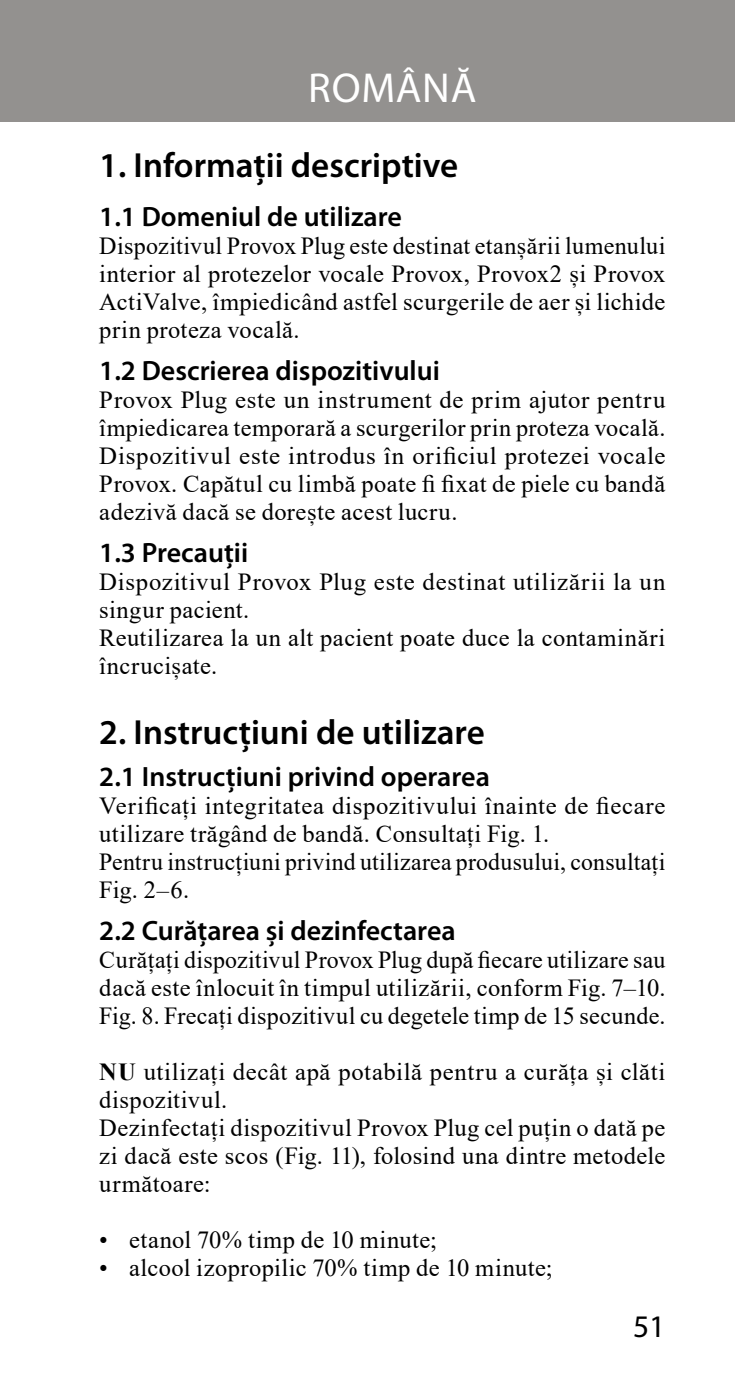
<style>
.page{position:relative;width:735px;height:1389px;background:#fff}
.page>*{position:absolute;margin:0;border:0;box-sizing:border-box;transform-origin:0 0}
.t1{font:42px "Myriad Pro";letter-spacing:.02em;color:#fff}
.t2{font:600 35px "Myriad Pro";color:#000}
.t3{font:31.5px "Myriad Pro";color:#000}
.t4{font:600 28px "Myriad Pro";color:#000}
.t5{font:24.5px/28px "Times New Roman";letter-spacing:.02em;color:#000;text-align:justify}
.s1{font-weight:700}
</style>
<div class="page">
<div style="left:0;top:0;width:734px;height:121px;background:#93918f"></div>
<h1 class="t1" style="left:308px;top:62px;width:170px">ROMÂNĂ</h1>
<h2 class="t2" style="left:99px;top:143px;width:360px">1. Informații descriptive</h2>
<p class="t4" style="left:99px;top:199px;width:304px">1.1 Domeniul de utilizare</p>
<p class="t5" style="left:99px;top:231px;width:567px">Dispozitivul Provox Plug este destinat etanșării lumenului interior al protezelor vocale Provox, Provox2 și Provox ActiValve, împiedicând astfel scurgerile de aer și lichide prin proteza vocală.</p>
<p class="t4" style="left:99px;top:353px;width:342px">1.2 Descrierea dispozitivului</p>
<p class="t5" style="left:99px;top:385px;width:567px">Provox Plug este un instrument de prim ajutor pentru împiedicarea temporară a scurgerilor prin proteza vocală.<br>Dispozitivul este introdus în orificiul protezei vocale Provox. Capătul cu limbă poate fi fixat de piele cu bandă adezivă dacă se dorește acest lucru.</p>
<p class="t4" style="left:99px;top:535px;width:150px">1.3 Precauții</p>
<p class="t5" style="left:99px;top:567px;width:567px;text-align:left">Dispozitivul Provox Plug este destinat utilizării la un singur pacient.<br>Reutilizarea la un alt pacient poate duce la contaminări încrucișate.</p>
<h2 class="t2" style="left:99px;top:710px;width:387px">2. Instrucțiuni de utilizare</h2>
<p class="t4" style="left:99px;top:759px;width:392px">2.1 Instrucțiuni privind operarea</p>
<p class="t5" style="left:99px;top:791px;width:567px;text-align:left">Verificați integritatea dispozitivului înainte de fiecare utilizare trăgând de bandă. Consultați Fig. 1.<br>Pentru instrucțiuni privind utilizarea produsului, consultați Fig. 2–6.</p>
<p class="t4" style="left:99px;top:913px;width:358px">2.2 Curățarea și dezinfectarea</p>
<p class="t5" style="left:99px;top:945px;width:567px">Curățați dispozitivul Provox Plug după fiecare utilizare sau dacă este înlocuit în timpul utilizării, conform Fig. 7–10.<br>Fig. 8. Frecați dispozitivul cu degetele timp de 15 secunde.</p>
<p class="t5" style="left:99px;top:1057px;width:567px;text-align:left"><span class="s1">NU</span> utilizați decât apă potabilă pentru a curăța și clăti dispozitivul.<br>Dezinfectați dispozitivul Provox Plug cel puțin o dată pe zi dacă este scos (Fig. 11), folosind una dintre metodele următoare:</p>
<p class="t5" style="left:99px;top:1225px;width:339px">• etanol 70% timp de 10 minute;</p>
<p class="t5" style="left:99px;top:1253px;width:454px">• alcool izopropilic 70% timp de 10 minute;</p>
<p class="t3" style="left:632px;top:1307px;width:34px">51</p>
</div>
